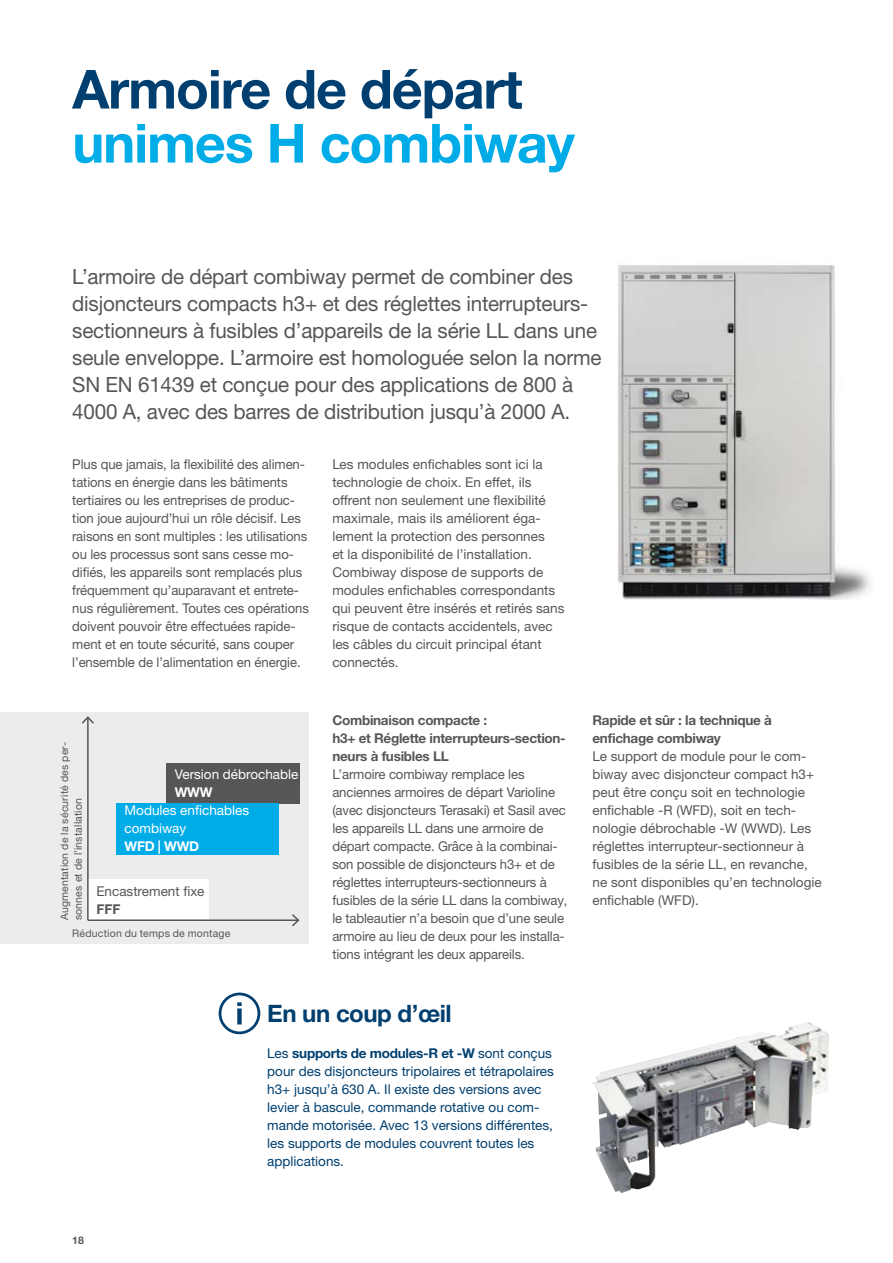
<style>
.page{position:relative;width:893px;height:1263px;background:#fff}
.page>*{position:absolute;margin:0;border:0;box-sizing:border-box;transform-origin:0 0}
.t1{font:700 54px "Helvetica Neue LTW1 G";letter-spacing:-.02em;color:#003f6f}
.t2{font:700 54px "Helvetica Neue LTW1 G";letter-spacing:-.02em;color:#00ace8}
.t3{font:700 24px "Helvetica Neue LTW1 G";letter-spacing:-.02em;color:#003f6f}
.t4{font:21px/27px "Helvetica Neue LTW1 G";letter-spacing:-.01em;color:#555756}
.t5{font:13.5px/18px "Helvetica Neue LTW1 G";letter-spacing:-.005em;color:#555756}
.t6{font:13.5px/18px "Helvetica Neue LTW1 G";color:#003f6f}
.t7{font:700 13.5px/18px "Helvetica Neue LTW1 G";letter-spacing:-.02em;color:#555756}
.t8{font:13.5px/18px "Helvetica Neue LTW1 G";color:#fff}
.t9{font:700 13.5px "Helvetica Neue LTW1 G";letter-spacing:-.02em;color:#fff}
.t10{font:10.5px/13.5px "Helvetica Neue LTW1 G";letter-spacing:.02em;color:#555756}
.t11{font:700 10.5px "Helvetica Neue LTW1 G";color:#555756}
.s1{font-weight:700}
</style>
<div class="page">
<img style="left:592px;top:1022px;width:235px;height:171px">
<img style="left:617px;top:265px;width:254px;height:334px">
<div style="left:219px;top:992px;width:41px;height:42px;border:3px solid #003f6f;border-radius:50%"></div>
<svg style="left:237px;top:1002px;width:5px;height:4px"></svg>
<div style="left:237px;top:1008px;width:5px;height:16px;background:#003f6f"></div>
<div style="left:0;top:712px;width:309px;height:231px;background:#ececec"></div>
<div style="left:88px;top:880px;width:120px;height:40px;background:#fff"></div>
<div style="left:166px;top:763px;width:133px;height:41px;background:#555756"></div>
<div style="left:116px;top:804px;width:163px;height:51px;background:#00ace8"></div>
<hr style="left:88px;top:919px;width:210px;height:2px;background:#555756">
<svg style="left:290px;top:914px;width:10px;height:13px"></svg>
<hr style="left:87px;top:717px;width:2px;height:203px;background:#555756">
<svg style="left:82px;top:716px;width:12px;height:9px"></svg>
<h1 class="t1" style="left:72px;top:56px;width:452px">Armoire de départ</h1>
<h1 class="t2" style="left:72px;top:110px;width:504px">unimes H combiway</h1>
<p class="t4" style="left:72px;top:263px;width:531px">L’armoire de départ combiway permet de combiner des disjoncteurs compacts h3+ et des réglettes interrupteurs&shy;sectionneurs à fusibles d’appareils de la série LL dans une seule enveloppe. L’armoire est homologuée selon la norme SN EN 61439 et conçue pour des applications de 800 à 4000 A, avec des barres de distribution jusqu’à 2000 A.</p>
<p class="t5" style="left:72px;top:455px;width:238px">Plus que jamais, la flexibilité des alimen&shy;tations en énergie dans les bâtiments tertiaires ou les entreprises de produc&shy;tion joue aujourd’hui un rôle décisif. Les raisons en sont multiples : les utilisations ou les processus sont sans cesse mo&shy;difiés, les appareils sont remplacés plus fréquemment qu’auparavant et entrete&shy;nus régulièrement. Toutes ces opérations doivent pouvoir être effectuées rapide&shy;ment et en toute sécurité, sans couper l’ensemble de l’alimentation en énergie.</p>
<p class="t5" style="left:332px;top:455px;width:234px">Les modules enfichables sont ici la technologie de choix. En effet, ils offrent non seulement une flexibilité maximale, mais ils améliorent éga&shy;lement la protection des personnes<br>et la disponibilité de l’installation.<br>Combiway dispose de supports de modules enfichables correspondants qui peuvent être insérés et retirés sans risque de contacts accidentels, avec les câbles du circuit principal étant connectés.</p>
<p class="t10" style="left:58px;top:920px;width:179px;rotate:-90deg">Augmentation de la sécurité des per&shy;sonnes et de l’installation</p>
<p class="t10" style="left:72px;top:926px;width:160px">Réduction du temps de montage</p>
<p class="t8" style="left:175px;top:765px;width:125px">Version débrochable</p>
<p class="t9" style="left:175px;top:784px;width:39px">WWW</p>
<p class="t8" style="left:125px;top:801px;width:126px">Modules enfichables combiway</p>
<p class="t9" style="left:125px;top:838px;width:76px">WFD | WWD</p>
<p class="t5" style="left:96px;top:882px;width:110px">Encastrement fixe</p>
<p class="t7" style="left:96px;top:900px;width:26px">FFF</p>
<p class="t7" style="left:332px;top:711px;width:235px">Combinaison compacte :<br>h3+ et Réglette interrupteurs-section&shy;neurs à fusibles LL</p>
<p class="t5" style="left:332px;top:765px;width:237px">L’armoire combiway remplace les anciennes armoires de départ Varioline (avec disjoncteurs Terasaki) et Sasil avec les appareils LL dans une armoire de départ compacte. Grâce à la combinai&shy;son possible de disjoncteurs h3+ et de réglettes interrupteurs-sectionneurs à fusibles de la série LL dans la combiway, le tableautier n’a besoin que d’une seule armoire au lieu de deux pour les installa&shy;tions intégrant les deux appareils.</p>
<h2 class="t3" style="left:267px;top:999px;width:186px">En un coup d’œil</h2>
<p class="t6" style="left:267px;top:1044px;width:288px">Les <span class="s1">supports de modules-R et -W</span> sont conçus pour des disjoncteurs tripolaires et tétrapolaires h3+ jusqu’à 630 A. Il existe des versions avec levier à bascule, commande rotative ou com&shy;mande motorisée. Avec 13 versions différentes, les supports de modules couvrent toutes les applications.</p>
<p class="t7" style="left:592px;top:711px;width:181px">Rapide et sûr : la technique à enfichage combiway</p>
<p class="t5" style="left:592px;top:747px;width:231px">Le support de module pour le com&shy;biway avec disjoncteur compact h3+ peut être conçu soit en technologie enfichable -R (WFD), soit en tech&shy;nologie débrochable -W (WWD). Les réglettes interrupteur-sectionneur à fusibles de la série LL, en revanche, ne sont disponibles qu’en technologie enfichable (WFD).</p>
<p class="t11" style="left:72px;top:1233px;width:13px">18</p>
</div>
